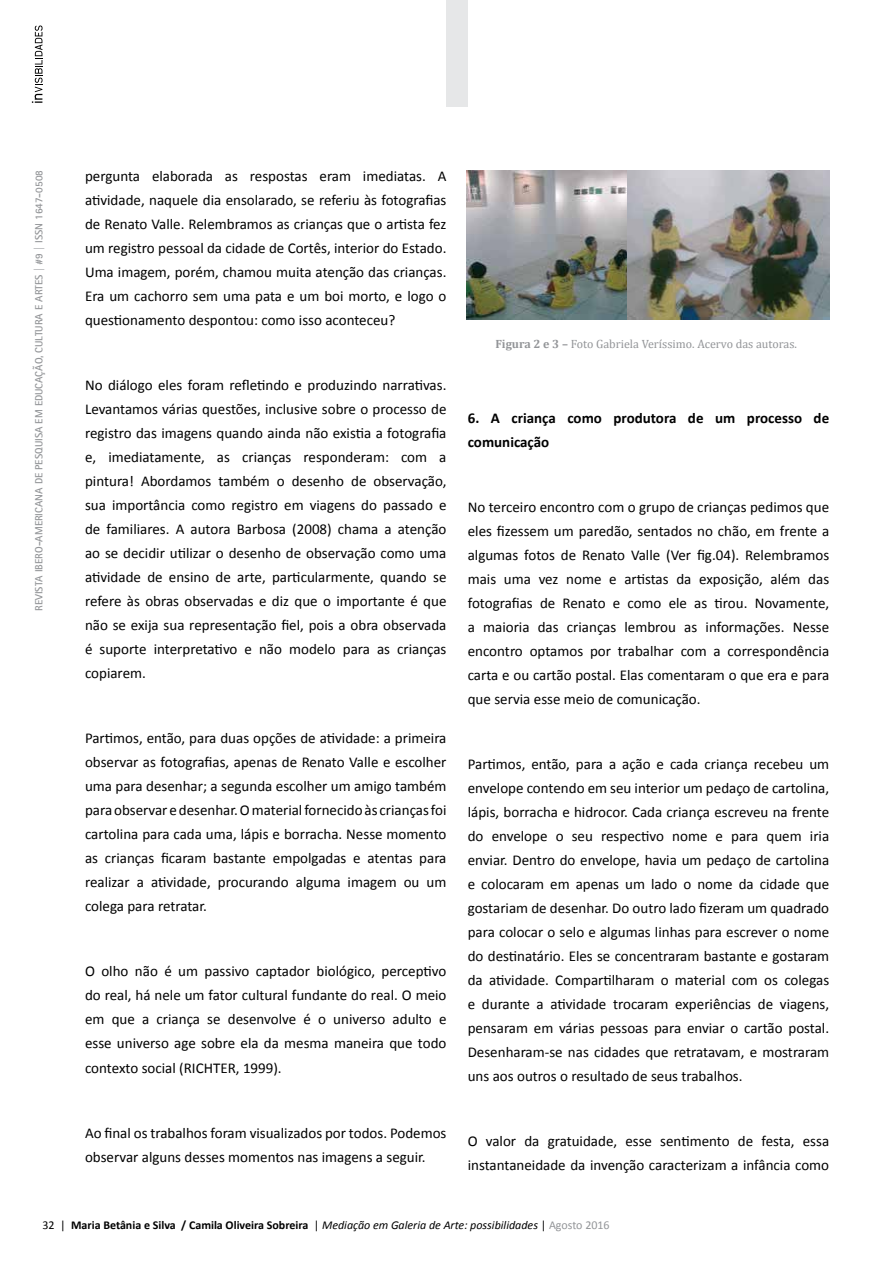
<style>
.page{position:relative;width:893px;height:1263px;background:#fff}
.page>*{position:absolute;margin:0;border:0;box-sizing:border-box;transform-origin:0 0}
.t1{font:15px/24px "Calibri";color:#000;text-align:justify}
.t2{font:700 15px/24px "Calibri";color:#000}
.t3{font:700 12px "Calibri";color:#000}
.t4{font:12px "Cambria";color:#939598}
.t5{font:700 10.5px "Agfa Rotis Sans Serif";color:#939598}
.s1{font-weight:700}
.s2{font-weight:400}
.s3{font-weight:400;font-style:italic}
.s4{font-weight:400;color:#939598}
</style>
<div class="page">
<svg style="left:32px;top:26px;width:11px;height:77px"></svg>
<div style="left:446px;top:0;width:22px;height:106px;background:#e6e7e8"></div>
<img style="left:466px;top:170px;width:161px;height:149px">
<img style="left:627px;top:170px;width:202px;height:149px">
<p class="t5" style="left:32px;top:611px;width:442px;rotate:-90deg">REVISTA IBERO-AMERICANA DE PESQUISA EM EDUCAÇÃO, CULTURA E ARTES | #9 | ISSN 1647-0508</p>
<p class="t1" style="left:85px;top:164px;width:363px">pergunta elaborada as respostas eram imediatas. A atividade, naquele dia ensolarado, se referiu às fotografias de Renato Valle. Relembramos as crianças que o artista fez um registro pessoal da cidade de Cortês, interior do Estado.<br>Uma imagem, porém, chamou muita atenção das crianças.<br>Era um cachorro sem uma pata e um boi morto, e logo o questionamento despontou: como isso aconteceu?</p>
<p class="t1" style="left:85px;top:373px;width:363px">No diálogo eles foram refletindo e produzindo narrativas.<br>Levantamos várias questões, inclusive sobre o processo de registro das imagens quando ainda não existia a fotografia e, imediatamente, as crianças responderam: com a pintura! Abordamos também o desenho de observação, sua importância como registro em viagens do passado e de familiares. A autora Barbosa (2008) chama a atenção ao se decidir utilizar o desenho de observação como uma atividade de ensino de arte, particularmente, quando se refere às obras observadas e diz que o importante é que não se exija sua representação fiel, pois a obra observada é suporte interpretativo e não modelo para as crianças copiarem.</p>
<p class="t1" style="left:85px;top:726px;width:363px">Partimos, então, para duas opções de atividade: a primeira observar as fotografias, apenas de Renato Valle e escolher uma para desenhar; a segunda escolher um amigo também para observar e desenhar. O material fornecido às crianças foi cartolina para cada uma, lápis e borracha. Nesse momento as crianças ficaram bastante empolgadas e atentas para realizar a atividade, procurando alguma imagem ou um colega para retratar.</p>
<p class="t1" style="left:85px;top:959px;width:363px">O olho não é um passivo captador biológico, perceptivo do real, há nele um fator cultural fundante do real. O meio em que a criança se desenvolve é o universo adulto e esse universo age sobre ela da mesma maneira que todo contexto social (RICHTER, 1999).</p>
<p class="t1" style="left:85px;top:1120px;width:363px">Ao final os trabalhos foram visualizados por todos. Podemos observar alguns desses momentos nas imagens a seguir.</p>
<p class="t4" style="left:495px;top:336px;width:303px"><span class="s1">Figura 2 e 3 –</span> Foto Gabriela Veríssimo. Acervo das autoras.</p>
<p class="t2" style="left:468px;top:406px;width:363px">6. A criança como produtora de um processo de comunicação</p>
<p class="t1" style="left:468px;top:495px;width:363px">No terceiro encontro com o grupo de crianças pedimos que eles fizessem um paredão, sentados no chão, em frente a algumas fotos de Renato Valle (Ver fig.04). Relembramos mais uma vez nome e artistas da exposição, além das fotografias de Renato e como ele as tirou. Novamente, a maioria das crianças lembrou as informações. Nesse encontro optamos por trabalhar com a correspondência carta e ou cartão postal. Elas comentaram o que era e para que servia esse meio de comunicação.</p>
<p class="t1" style="left:468px;top:752px;width:363px">Partimos, então, para a ação e cada criança recebeu um envelope contendo em seu interior um pedaço de cartolina, lápis, borracha e hidrocor. Cada criança escreveu na frente do envelope o seu respectivo nome e para quem iria enviar. Dentro do envelope, havia um pedaço de cartolina e colocaram em apenas um lado o nome da cidade que gostariam de desenhar. Do outro lado fizeram um quadrado para colocar o selo e algumas linhas para escrever o nome do destinatário. Eles se concentraram bastante e gostaram da atividade. Compartilharam o material com os colegas e durante a atividade trocaram experiências de viagens, pensaram em várias pessoas para enviar o cartão postal.<br>Desenharam-se nas cidades que retratavam, e mostraram uns aos outros o resultado de seus trabalhos.</p>
<p class="t1" style="left:468px;top:1129px;width:363px">O valor da gratuidade, esse sentimento de festa, essa instantaneidade da invenção caracterizam a infância como</p>
<p class="t3" style="left:43px;top:1218px;width:569px"><span class="s2">32 |</span> Maria Betânia e Silva / Camila Oliveira Sobreira <span class="s2">|</span> <span class="s3">Mediação em Galeria de Arte: possibilidades</span> <span class="s2">|</span> <span class="s4">Agosto 2016</span></p>
</div>
